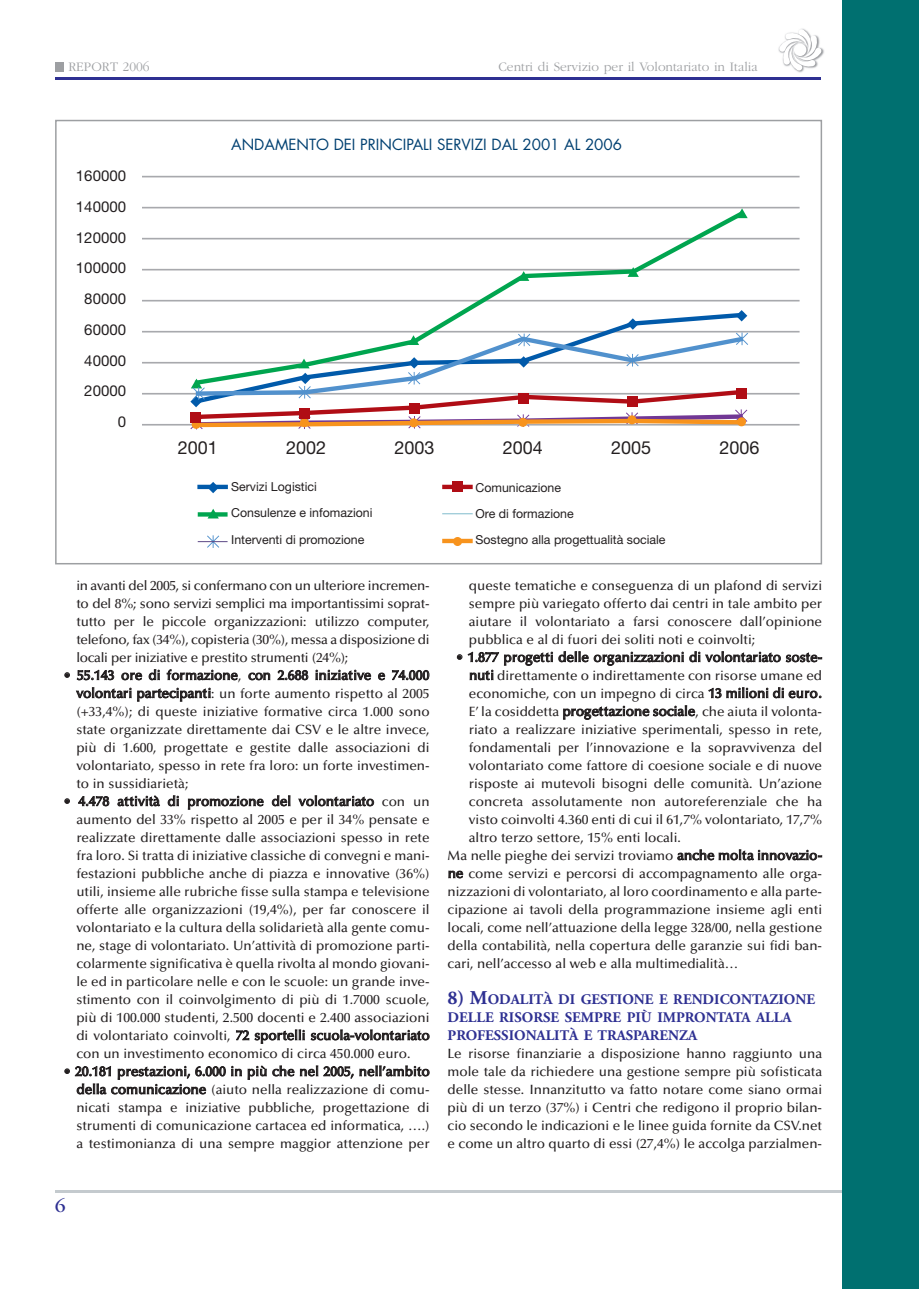
<style>
.page{position:relative;width:919px;height:1289px;background:#fff}
.page>*{position:absolute;margin:0;border:0;box-sizing:border-box;transform-origin:0 0}
.t1{font:19.5px "Garamond";color:#2e3092}
.t2{font:18px "Helvetica Neue";color:#231f20}
.t3{font:15px/30.8px "Helvetica Neue";color:#231f20;text-align:center}
.t4{font:15px "Futura";color:#004071}
.t5{font:700 14.7px/18px "Adobe Garamond";color:#2e3092}
.t6{font:500 13.5px/18px "Optima";color:#231f20;text-align:justify}
.t7{font:300 13.5px "Garamond";color:#9d9fa2}
.t8{font:12.3px/26.2px "Helvetica Neue";color:#231f20}
.s1{font-size:19.5px}
</style>
<div class="page">
<hr style="left:55px;top:1190px;width:787px;height:2px;background:#c4cace">
<hr style="left:55px;top:77px;width:765px;height:2px;background:#2e3092">
<img style="left:797px;top:28px;width:27px;height:45px">
<svg style="left:778px;top:29px;width:43px;height:42px"></svg>
<div style="left:793px;top:44px;width:13px;height:12px;background:#fff;border-radius:50%"></div>
<div style="left:55px;top:62px;width:9px;height:9px;background:#9d9fa2"></div>
<div style="left:842px;top:1px;width:76px;height:1287px;background:#007070"></div>
<hr style="left:142px;top:176px;width:657px;height:1px;background:#a8a9ad">
<hr style="left:142px;top:207px;width:657px;height:1px;background:#a8a9ad">
<hr style="left:142px;top:238px;width:657px;height:1px;background:#a8a9ad">
<hr style="left:142px;top:269px;width:657px;height:1px;background:#a8a9ad">
<hr style="left:142px;top:300px;width:657px;height:1px;background:#a8a9ad">
<hr style="left:142px;top:331px;width:657px;height:1px;background:#a8a9ad">
<hr style="left:142px;top:362px;width:657px;height:1px;background:#a8a9ad">
<hr style="left:142px;top:393px;width:657px;height:1px;background:#a8a9ad">
<hr style="left:142px;top:424px;width:657px;height:1px;background:#a8a9ad">
<svg style="left:190px;top:208px;width:559px;height:156px"></svg>
<svg style="left:207px;top:509px;width:12px;height:9px"></svg>
<svg style="left:518px;top:271px;width:11px;height:10px"></svg>
<svg style="left:627px;top:267px;width:11px;height:10px"></svg>
<svg style="left:736px;top:208px;width:11px;height:10px"></svg>
<svg style="left:207px;top:482px;width:12px;height:11px"></svg>
<svg style="left:207px;top:535px;width:12px;height:13px"></svg>
<svg style="left:190px;top:310px;width:558px;height:119px"></svg>
<svg style="left:192px;top:420px;width:9px;height:9px"></svg>
<div style="left:300px;top:418px;width:9px;height:9px;background:#f7931d;border-radius:50%"></div>
<div style="left:409px;top:418px;width:9px;height:9px;background:#f7931d;border-radius:50%"></div>
<svg style="left:453px;top:537px;width:9px;height:9px"></svg>
<div style="left:518px;top:418px;width:9px;height:9px;background:#f7931d;border-radius:50%"></div>
<div style="left:627px;top:415px;width:9px;height:9px;background:#f7931d;border-radius:50%"></div>
<div style="left:737px;top:417px;width:9px;height:9px;background:#f7931d;border-radius:50%"></div>
<div style="left:190px;top:412px;width:11px;height:10px;background:#b00d15"></div>
<div style="left:299px;top:408px;width:11px;height:11px;background:#b00d15"></div>
<div style="left:409px;top:403px;width:10px;height:11px;background:#b00d15"></div>
<div style="left:452px;top:481px;width:11px;height:11px;background:#b00d15"></div>
<div style="left:518px;top:393px;width:11px;height:11px;background:#b00d15"></div>
<div style="left:627px;top:396px;width:11px;height:11px;background:#b00d15"></div>
<div style="left:736px;top:388px;width:10px;height:11px;background:#b00d15"></div>
<div style="left:197px;top:484px;width:31px;height:5px;background:#015aaa"></div>
<div style="left:442px;top:484px;width:30px;height:5px;background:#b00d15"></div>
<hr style="left:442px;top:539px;width:30px;height:4px;background:#f7931d">
<svg style="left:198px;top:512px;width:29px;height:4px"></svg>
<div style="left:55px;top:120px;width:767px;height:444px;border:2px solid #9d9fa2"></div>
<p class="t7" style="left:68px;top:62px;width:83px">REPORT 2006</p>
<p class="t7" style="left:498px;top:62px;width:261px">Centri di Servizio per il Volontariato in Italia</p>
<p class="t3" style="left:76px;top:162px;width:52px">160000<br>140000<br>120000<br>100000<br>80000<br>60000<br>40000<br>20000</p>
<p class="t4" style="left:231px;top:136px;width:392px">ANDAMENTO DEI PRINCIPALI SERVIZI DAL 2001 AL 2006</p>
<h2 class="t2" style="left:178px;top:440px;width:42px">2001</h2>
<h2 class="t2" style="left:286px;top:440px;width:42px">2002</h2>
<h2 class="t2" style="left:394px;top:440px;width:42px">2003</h2>
<h2 class="t2" style="left:502px;top:440px;width:42px">2004</h2>
<h2 class="t2" style="left:611px;top:440px;width:42px">2005</h2>
<h2 class="t2" style="left:719px;top:440px;width:42px">2006</h2>
<p class="t8" style="left:231px;top:475px;width:143px">Servizi Logistici<br>Consulenze e infomazioni<br>Interventi di promozione</p>
<p class="t8" style="left:475px;top:475px;width:191px">Comunicazione<br>Ore di formazione<br>Sostegno alla progettualità sociale</p>
<p class="t6" style="left:76px;top:576px;width:355px">in avanti del 2005, si confermano con un ulteriore incremen&shy;to del 8%; sono servizi semplici ma importantissimi soprat&shy;tutto per le piccole organizzazioni: utilizzo computer, telefono, fax (34%), copisteria (30%), messa a disposizione di locali per iniziative e prestito strumenti (24%);</p>
<p class="t6" style="left:76px;top:666px;width:355px;text-indent:-13px">• 55.143 ore di formazione, con 2.688 iniziative e 74.000 volontari partecipanti: un forte aumento rispetto al 2005 (+33,4%); di queste iniziative formative circa 1.000 sono state organizzate direttamente dai CSV e le altre invece, più di 1.600, progettate e gestite dalle associazioni di volontariato, spesso in rete fra loro: un forte investimen&shy;to in sussidiarietà;</p>
<p class="t6" style="left:76px;top:792px;width:355px;text-indent:-13px">• 4.478 attività di promozione del volontariato con un aumento del 33% rispetto al 2005 e per il 34% pensate e realizzate direttamente dalle associazioni spesso in rete fra loro. Si tratta di iniziative classiche di convegni e mani&shy;festazioni pubbliche anche di piazza e innovative (36%) utili, insieme alle rubriche fisse sulla stampa e televisione offerte alle organizzazioni (19,4%), per far conoscere il volontariato e la cultura della solidarietà alla gente comu&shy;ne, stage di volontariato. Un’attività di promozione parti&shy;colarmente significativa è quella rivolta al mondo giovani&shy;le ed in particolare nelle e con le scuole: un grande inve&shy;stimento con il coinvolgimento di più di 1.7000 scuole, più di 100.000 studenti, 2.500 docenti e 2.400 associazioni di volontariato coinvolti, 72 sportelli scuola-volontariato con un investimento economico di circa 450.000 euro.</p>
<p class="t6" style="left:76px;top:1062px;width:355px;text-indent:-13px">• 20.181 prestazioni, 6.000 in più che nel 2005, nell’ambito della comunicazione (aiuto nella realizzazione di comu&shy;nicati stampa e iniziative pubbliche, progettazione di strumenti di comunicazione cartacea ed informatica, ….) a testimonianza di una sempre maggior attenzione per</p>
<p class="t6" style="left:469px;top:576px;width:355px">queste tematiche e conseguenza di un plafond di servizi sempre più variegato offerto dai centri in tale ambito per aiutare il volontariato a farsi conoscere dall’opinione pubblica e al di fuori dei soliti noti e coinvolti;</p>
<p class="t6" style="left:456px;top:648px;width:367px">• 1.877 progetti delle organizzazioni di volontariato soste-</p>
<p class="t6" style="left:469px;top:666px;width:354px">nuti direttamente o indirettamente con risorse umane ed</p>
<p class="t6" style="left:469px;top:684px;width:354px">economiche, con un impegno di circa 13 milioni di euro.</p>
<p class="t6" style="left:469px;top:702px;width:355px">E’ la cosiddetta progettazione sociale, che aiuta il volonta-</p>
<p class="t6" style="left:469px;top:720px;width:355px">riato a realizzare iniziative sperimentali, spesso in rete,</p>
<p class="t6" style="left:469px;top:738px;width:355px">fondamentali per l’innovazione e la sopravvivenza del</p>
<p class="t6" style="left:469px;top:756px;width:355px">volontariato come fattore di coesione sociale e di nuove</p>
<p class="t6" style="left:469px;top:774px;width:355px">risposte ai mutevoli bisogni delle comunità. Un’azione</p>
<p class="t6" style="left:469px;top:792px;width:355px">concreta assolutamente non autoreferenziale che ha</p>
<p class="t6" style="left:469px;top:810px;width:355px">visto coinvolti 4.360 enti di cui il 61,7% volontariato, 17,7%</p>
<p class="t6" style="left:469px;top:828px;width:213px">altro terzo settore, 15% enti locali.</p>
<p class="t6" style="left:447px;top:846px;width:376px">Ma nelle pieghe dei servizi troviamo anche molta innovazio-</p>
<p class="t6" style="left:448px;top:864px;width:376px">ne come servizi e percorsi di accompagnamento alle orga-</p>
<p class="t6" style="left:447px;top:882px;width:376px">nizzazioni di volontariato, al loro coordinamento e alla parte-</p>
<p class="t6" style="left:447px;top:900px;width:376px">cipazione ai tavoli della programmazione insieme agli enti</p>
<p class="t6" style="left:447px;top:918px;width:376px">locali, come nell’attuazione della legge 328/00, nella gestione</p>
<p class="t6" style="left:447px;top:936px;width:376px">della contabilità, nella copertura delle garanzie sui fidi ban-</p>
<p class="t6" style="left:447px;top:954px;width:292px">cari, nell’accesso al web e alla multimedialità…</p>
<p class="t5" style="left:447px;top:991px;width:369px"><span class="s1">8) M</span>ODALITÀ DI GESTIONE E RENDICONTAZIONE<br>DELLE RISORSE SEMPRE PIÙ IMPRONTATA ALLA<br>PROFESSIONALITÀ E TRASPARENZA</p>
<p class="t6" style="left:447px;top:1044px;width:376px">Le risorse finanziarie a disposizione hanno raggiunto una mole tale da richiedere una gestione sempre più sofisticata delle stesse. Innanzitutto va fatto notare come siano ormai più di un terzo (37%) i Centri che redigono il proprio bilan&shy;cio secondo le indicazioni e le linee guida fornite da CSV.net e come un altro quarto di essi (27,4%) le accolga parzialmen-</p>
<h1 class="t1" style="left:55px;top:1198px;width:12px">6</h1>
</div>
